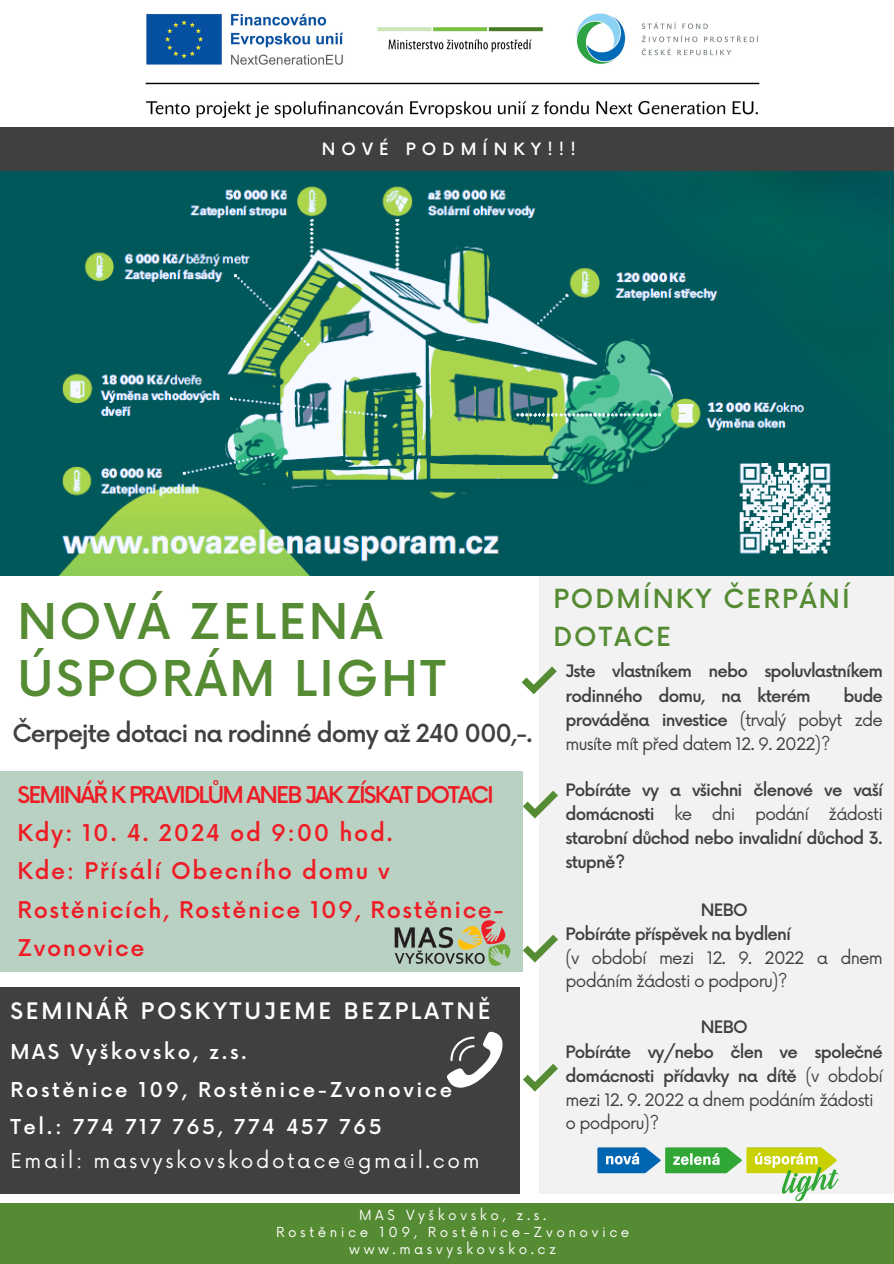
<style>
.page{position:relative;width:894px;height:1264px;background:#fff}
.page>*{position:absolute;margin:0;border:0;box-sizing:border-box;transform-origin:0 0}
.t1{font:500 48px/57.3px "Now";letter-spacing:.05em;color:#558b33}
.t2{font:500 25.65px/38.5px "Now";letter-spacing:.08em;color:#558b33}
.t3{font:500 24.15px "Now";letter-spacing:-.05em;color:#414040}
.t4{font:500 22.5px/38.2px "Now";letter-spacing:.07em;color:#ee1c25}
.t5{font:500 22.2px "Now";letter-spacing:.13em;color:#fff}
.t6{font:500 19.95px/37.5px "Now";letter-spacing:.13em;color:#fff}
.t7{font:19.95px "Now";letter-spacing:.13em;color:#fff}
.t8{font:500 16.65px/24.2px "Now";letter-spacing:-.05em;color:#414040;text-align:justify}
.t9{font:16.65px/24.2px "Now";letter-spacing:-.05em;color:#414040;text-align:justify}
.t10{font:500 16.5px "Now";letter-spacing:.37em;color:#fff}
.t11{font:13.5px "Now";letter-spacing:.265em;color:#fff}
.s1{font-weight:500}
.s2{font-weight:400}
</style>
<div class="page">
<img style="left:145px;top:13px;width:615px;height:105px">
<div style="left:0;top:127px;width:893px;height:45px;background:#414040"></div>
<img style="left:0;top:172px;width:893px;height:403px">
<div style="left:0;top:771px;width:522px;height:201px;background:#b8d1c3"></div>
<div style="left:0;top:986px;width:519px;height:207px;background:#414040"></div>
<div style="left:539px;top:576px;width:354px;height:617px;background:#f2f2f2"></div>
<svg style="left:522px;top:666px;width:34px;height:28px"></svg>
<div style="left:0;top:1203px;width:893px;height:60px;background:#558b33"></div>
<img style="left:394px;top:920px;width:117px;height:46px">
<svg style="left:523px;top:790px;width:34px;height:28px"></svg>
<svg style="left:523px;top:934px;width:34px;height:28px"></svg>
<svg style="left:447px;top:1031px;width:55px;height:56px"></svg>
<svg style="left:523px;top:1063px;width:34px;height:28px"></svg>
<img style="left:596px;top:1147px;width:243px;height:54px">
<p class="t10" style="left:322px;top:141px;width:255px">NOVÉ PODMÍNKY!!!</p>
<p class="t1" style="left:18px;top:596px;width:429px">NOVÁ ZELENÁ<br>ÚSPORÁM LIGHT</p>
<h4 class="t3" style="left:13px;top:720px;width:522px">Čerpejte dotaci na rodinné domy až 240 000,-.</h4>
<p class="t4" style="left:18px;top:777px;width:488px">SEMINÁŘ K PRAVIDLŮM ANEB JAK ZÍSKAT DOTACI<br>Kdy: 10. 4. 2024 od 9:00 hod.<br>Kde: Přísálí Obecního domu v<br>Rostěnicích, Rostěnice 109, Rostěnice-<br>Zvonovice</p>
<p class="t5" style="left:10px;top:999px;width:481px">SEMINÁŘ POSKYTUJEME BEZPLATNĚ</p>
<p class="t6" style="left:10px;top:1034px;width:443px">MAS Vyškovsko, z.s.<br>Rostěnice 109, Rostěnice-Zvonovice<br>Tel.: 774 717 765, 774 457 765</p>
<p class="t7" style="left:10px;top:1149px;width:470px">Email: masvyskovskodotace@gmail.com</p>
<h5 class="t2" style="left:553px;top:580px;width:298px">PODMÍNKY ČERPÁNÍ<br>DOTACE</h5>
<p class="t8" style="left:565px;top:660px;width:319px">Jste vlastníkem nebo spoluvlastníkem rodinného domu, na kterém</p>
<p class="t9" style="left:565px;top:684px;width:319px;text-indent:278px"><span class="s1">bude prováděna investice</span> (trvalý pobyt zde musíte mít před datem 12. 9. 2022)?</p>
<p class="t8" style="left:565px;top:779px;width:319px">Pobíráte vy a všichni členové ve vaší domácnosti <span class="s2">ke dni podání žádosti </span>starobní důchod nebo invalidní důchod 3. stupně?</p>
<p class="t8" style="left:700px;top:898px;width:48px">NEBO</p>
<p class="t8" style="left:565px;top:922px;width:227px">Pobíráte příspěvek na bydlení</p>
<p class="t9" style="left:565px;top:947px;width:319px;line-height:23.1px">(v období mezi 12. 9. 2022 a dnem podáním žádosti o podporu)?</p>
<p class="t8" style="left:700px;top:1016px;width:48px">NEBO</p>
<p class="t8" style="left:565px;top:1040px;width:319px">Pobíráte vy/nebo člen ve společné domácnosti přídavky na dítě <span class="s2">(v období mezi 12. 9. 2022 a dnem podáním žádosti</span></p>
<p class="t9" style="left:565px;top:1111px;width:95px">o podporu)?</p>
<p class="t11" style="left:359px;top:1207px;width:188px">MAS Vyškovsko, z.s.</p>
<h1 class="t11" style="left:276px;top:1224px;width:355px">Rostěnice 109, Rostěnice-Zvonovice</h1>
<h3 class="t11" style="left:349px;top:1241px;width:208px">www.masvyskovsko.cz</h3>
</div>
